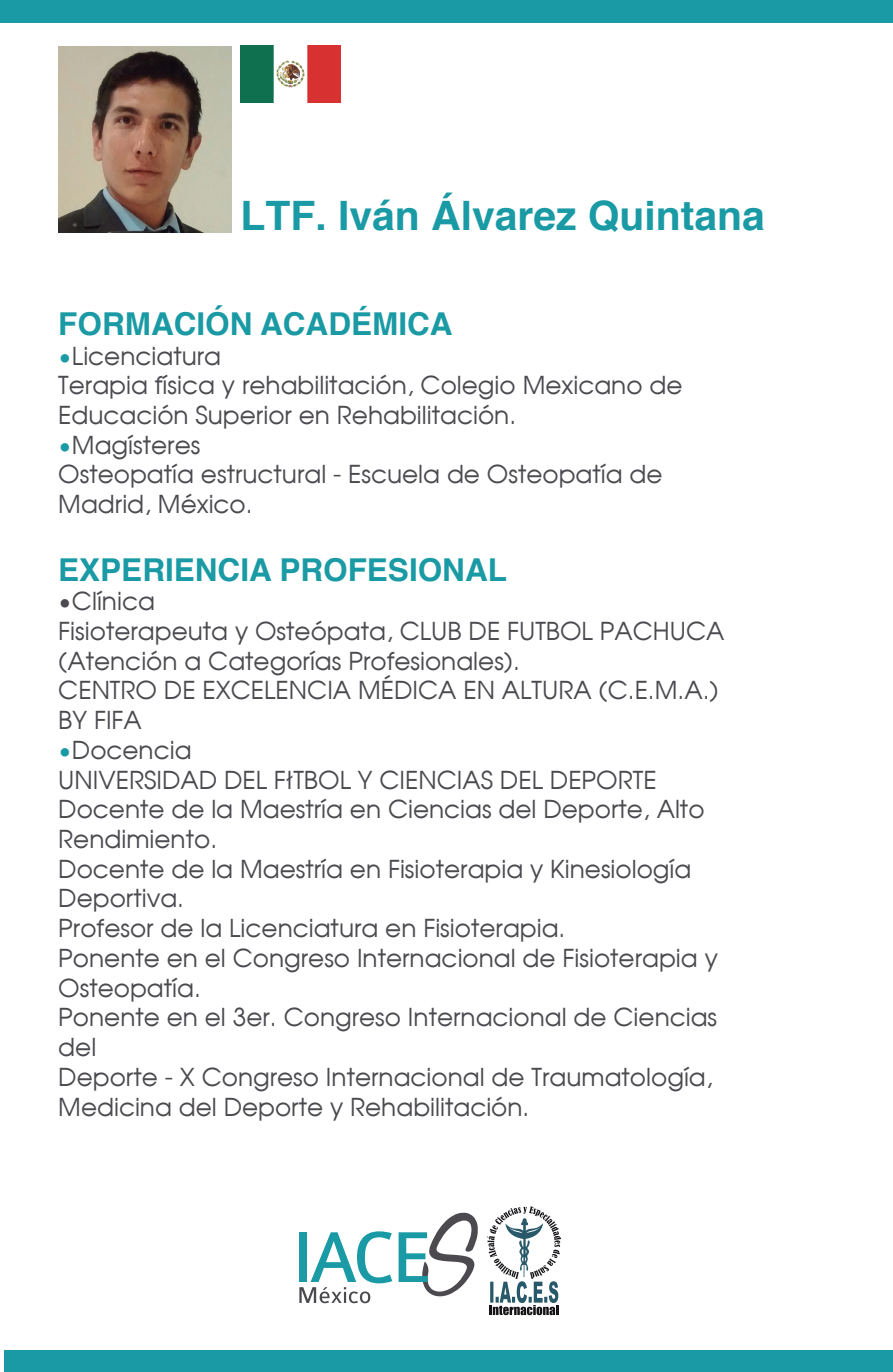
<style>
.page{position:relative;width:893px;height:1372px;background:#fff}
.page>*{position:absolute;margin:0;border:0;box-sizing:border-box;transform-origin:0 0}
.t1{font:700 40.5px "Helvetica";color:#1a9aa4}
.t2{font:700 31.5px "Helvetica";color:#1a9aa4}
.t3{font:24.75px/29.7px "Avant Garde";color:#4c4a4f}
.s1{font-size:22.5px;color:#1a9aa4}
.s2{font-size:22.5px}
</style>
<div class="page">
<img style="left:241px;top:46px;width:100px;height:57px">
<img style="left:58px;top:46px;width:173px;height:186px">
<div style="left:0;top:0;width:893px;height:23px;background:#1a9aa4"></div>
<svg style="left:399px;top:1212px;width:79px;height:84px"></svg>
<svg style="left:299px;top:1231px;width:93px;height:72px"></svg>
<svg style="left:487px;top:1206px;width:74px;height:108px"></svg>
<div style="left:4px;top:1350px;width:889px;height:21px;background:#1a9aa4"></div>
<h1 class="t1" style="left:241px;top:183px;width:526px">LTF. Iván Álvarez Quintana</h1>
<p class="t2" style="left:58px;top:298px;width:396px">FORMACIÓN ACADÉMICA</p>
<p class="t3" style="left:58px;top:340px;width:626px"><span class="s1">•</span>Licenciatura<br>Terapia física y rehabilitación, Colegio Mexicano de<br>Educación Superior en Rehabilitación.</p>
<p class="t3" style="left:58px;top:429px;width:606px"><span class="s1">•</span>Magísteres<br>Osteopatía estructural - Escuela de Osteopatía de<br>Madrid, México.</p>
<p class="t2" style="left:58px;top:544px;width:450px">EXPERIENCIA PROFESIONAL</p>
<p class="t3" style="left:58px;top:586px;width:668px"><span class="s2">•</span>Clínica<br>Fisioterapeuta y Osteópata, CLUB DE FUTBOL PACHUCA (Atención a Categorías Profesionales).<br>CENTRO DE EXCELENCIA MÉDICA EN ALTURA (C.E.M.A.)<br>BY FIFA</p>
<p class="t3" style="left:58px;top:734px;width:661px"><span class="s1">•</span>Docencia<br>UNIVERSIDAD DEL FÚTBOL Y CIENCIAS DEL DEPORTE Docente de la Maestría en Ciencias del Deporte, Alto Rendimiento.<br>Docente de la Maestría en Fisioterapia y Kinesiología Deportiva.<br>Profesor de la Licenciatura en Fisioterapia.<br>Ponente en el Congreso Internacional de Fisioterapia y Osteopatía.<br>Ponente en el 3er. Congreso Internacional de Ciencias del<br>Deporte - X Congreso Internacional de Traumatología, Medicina del Deporte y Rehabilitación.</p>
</div>
